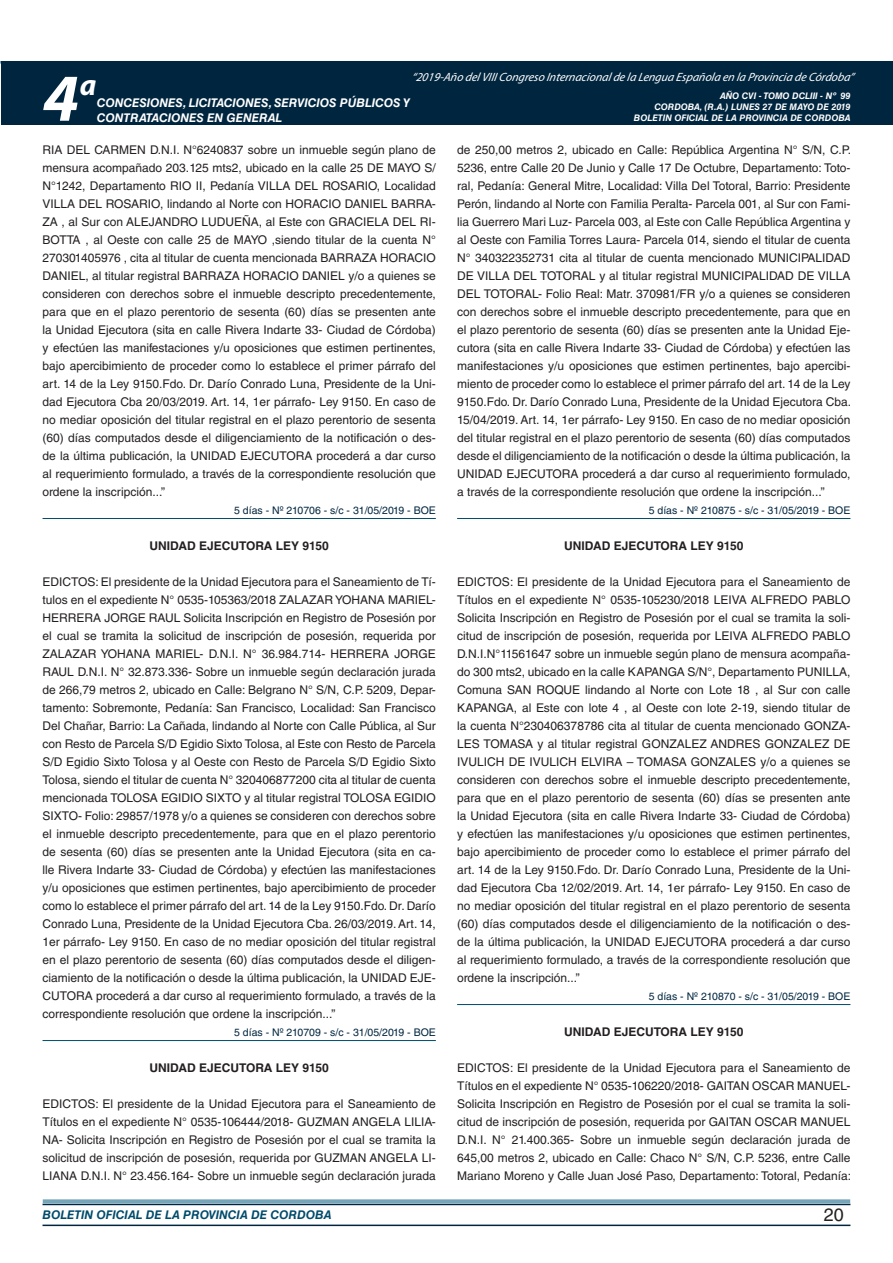
<style>
.page{position:relative;width:893px;height:1263px;background:#fff}
.page>*{position:absolute;margin:0;border:0;box-sizing:border-box;transform-origin:0 0}
.t1{font:italic 700 67.5px "Myriad Pro";color:#fff}
.t2{font:italic 700 30px "Myriad Pro";color:#fff}
.t3{font:18px "Helvetica LT Std";color:#231f20}
.t4{font:12px/18px "Helvetica LT Std";color:#231f20;text-align:justify}
.t5{font:700 12px "Helvetica LT Std";color:#231f20}
.t6{font:italic 12px "Myriad Pro";color:#fff}
.t7{font:italic 700 12px/14.4px "Helvetica LT Std";color:#fff}
.t8{font:italic 700 12px "Helvetica LT Std";color:#004b6c}
.t9{font:10.5px "Helvetica LT Std";color:#00263f}
.t10{font:italic 700 9px/10.8px "Helvetica LT Std";color:#fff;text-align:right}
</style>
<div class="page">
<hr style="left:43px;top:1224px;width:807px;height:2px;background:#00263f">
<div style="left:42px;top:1198px;width:809px;height:8px;background:#fff;opacity:.75"></div>
<div style="left:1px;top:61px;width:892px;height:64px;background:#00263f"></div>
<hr style="left:43px;top:518px;width:393px;height:1px;background:#004b6c">
<hr style="left:43px;top:1040px;width:393px;height:1px;background:#004b6c">
<hr style="left:457px;top:518px;width:393px;height:1px;background:#004b6c">
<hr style="left:457px;top:1004px;width:393px;height:1px;background:#004b6c">
<p class="t6" style="left:412px;top:70px;width:444px">“2019-Año delVIIICongreso Internacionalde la Lengua Esp añola en la Provincia de Córdoba”</p>
<h1 class="t1" style="left:43px;top:54px;width:38px">4</h1>
<h2 class="t2" style="left:80px;top:66px;width:18px">a</h2>
<p class="t10" style="left:654px;top:91px;width:198px">AÑO CVI - TOMO DCLIII - Nº 99<br>CORDOBA, (R.A.) LUNES 27 DE MAYO DE 2019</p>
<p class="t7" style="left:97px;top:96px;width:315px">CONCESIONES, LICITACIONES, SERVICIOS PÚBLICOS Y<br>CONTRATACIONES EN GENERAL</p>
<p class="t10" style="left:634px;top:112px;width:218px">BOLETIN OFICIAL DE LA PROVINCIA DE CORDOBA</p>
<p class="t4" style="left:43px;top:141px;width:395px">RIA DEL CARMEN D.N.I. N°6240837 sobre un inmueble según plano de mensura acompañado 203.125 mts2, ubicado en la calle 25 DE MAYO S/ N°1242, Departamento RIO II, Pedanía VILLA DEL ROSARIO, Localidad VILLA DEL ROSARIO, lindando al Norte con HORACIO DANIEL BARRA-ZA , al Sur con ALEJANDRO LUDUEÑA, al Este con GRACIELA DEL RI-BOTTA , al Oeste con calle 25 de MAYO ,siendo titular de la cuenta N° 270301405976 , cita al titular de cuenta mencionada BARRAZA HORACIO DANIEL, al titular registral BARRAZA HORACIO DANIEL y/o a quienes se consideren con derechos sobre el inmueble descripto precedentemente, para que en el plazo perentorio de sesenta (60) días se presenten ante la Unidad Ejecutora (sita en calle Rivera Indarte 33- Ciudad de Córdoba) y efectúen las manifestaciones y/u oposiciones que estimen pertinentes, bajo apercibimiento de proceder como lo establece el primer párrafo del art. 14 de la Ley 9150.Fdo. Dr. Darío Conrado Luna, Presidente de la Uni&shy;dad Ejecutora Cba 20/03/2019. Art. 14, 1er párrafo- Ley 9150. En caso de no mediar oposición del titular registral en el plazo perentorio de sesenta (60) días computados desde el diligenciamiento de la notificación o des&shy;de la última publicación, la UNIDAD EJECUTORA procederá a dar curso al requerimiento formulado, a través de la correspondiente resolución que ordene la inscripción...”</p>
<p class="t9" style="left:234px;top:504px;width:203px">5 días - Nº 210706 - s/c - 31/05/2019 - BOE</p>
<p class="t5" style="left:150px;top:538px;width:181px">UNIDAD EJECUTORA LEY 9150</p>
<p class="t4" style="left:43px;top:573px;width:395px">EDICTOS: El presidente de la Unidad Ejecutora para el Saneamiento de Tí&shy;tulos en el expediente N° 0535-105363/2018 ZALAZAR YOHANA MARIEL-HERRERA JORGE RAUL Solicita Inscripción en Registro de Posesión por el cual se tramita la solicitud de inscripción de posesión, requerida por ZALAZAR YOHANA MARIEL- D.N.I. N° 36.984.714- HERRERA JORGE RAUL D.N.I. N° 32.873.336- Sobre un inmueble según declaración jurada de 266,79 metros 2, ubicado en Calle: Belgrano N° S/N, C.P. 5209, Depar&shy;tamento: Sobremonte, Pedanía: San Francisco, Localidad: San Francisco Del Chañar, Barrio: La Cañada, lindando al Norte con Calle Pública, al Sur con Resto de Parcela S/D Egidio Sixto Tolosa, al Este con Resto de Parcela S/D Egidio Sixto Tolosa y al Oeste con Resto de Parcela S/D Egidio Sixto Tolosa, siendo el titular de cuenta N° 320406877200 cita al titular de cuenta mencionada TOLOSA EGIDIO SIXTO y al titular registral TOLOSA EGIDIO SIXTO- Folio: 29857/1978 y/o a quienes se consideren con derechos sobre el inmueble descripto precedentemente, para que en el plazo perentorio de sesenta (60) días se presenten ante la Unidad Ejecutora (sita en ca&shy;lle Rivera Indarte 33- Ciudad de Córdoba) y efectúen las manifestaciones y/u oposiciones que estimen pertinentes, bajo apercibimiento de proceder como lo establece el primer párrafo del art. 14 de la Ley 9150.Fdo. Dr. Darío Conrado Luna, Presidente de la Unidad Ejecutora Cba. 26/03/2019. Art. 14, 1er párrafo- Ley 9150. En caso de no mediar oposición del titular registral en el plazo perentorio de sesenta (60) días computados desde el diligen&shy;ciamiento de la notificación o desde la última publicación, la UNIDAD EJE-CUTORA procederá a dar curso al requerimiento formulado, a través de la correspondiente resolución que ordene la inscripción...”</p>
<p class="t9" style="left:234px;top:1026px;width:203px">5 días - Nº 210709 - s/c - 31/05/2019 - BOE</p>
<p class="t5" style="left:150px;top:1060px;width:181px">UNIDAD EJECUTORA LEY 9150</p>
<p class="t4" style="left:43px;top:1095px;width:395px">EDICTOS: El presidente de la Unidad Ejecutora para el Saneamiento de Títulos en el expediente N° 0535-106444/2018- GUZMAN ANGELA LILIA-NA- Solicita Inscripción en Registro de Posesión por el cual se tramita la solicitud de inscripción de posesión, requerida por GUZMAN ANGELA LI-LIANA D.N.I. N° 23.456.164- Sobre un inmueble según declaración jurada</p>
<p class="t4" style="left:457px;top:141px;width:395px">de 250,00 metros 2, ubicado en Calle: República Argentina N° S/N, C.P.<br>5236, entre Calle 20 De Junio y Calle 17 De Octubre, Departamento: Toto&shy;ral, Pedanía: General Mitre, Localidad: Villa Del Totoral, Barrio: Presidente Perón, lindando al Norte con Familia Peralta- Parcela 001, al Sur con Fami&shy;lia Guerrero Mari Luz- Parcela 003, al Este con Calle República Argentina y al Oeste con Familia Torres Laura- Parcela 014, siendo el titular de cuenta N° 340322352731 cita al titular de cuenta mencionado MUNICIPALIDAD DE VILLA DEL TOTORAL y al titular registral MUNICIPALIDAD DE VILLA DEL TOTORAL- Folio Real: Matr. 370981/FR y/o a quienes se consideren con derechos sobre el inmueble descripto precedentemente, para que en el plazo perentorio de sesenta (60) días se presenten ante la Unidad Eje&shy;cutora (sita en calle Rivera Indarte 33- Ciudad de Córdoba) y efectúen las manifestaciones y/u oposiciones que estimen pertinentes, bajo apercibi&shy;miento de proceder como lo establece el primer párrafo del art. 14 de la Ley 9150.Fdo. Dr. Darío Conrado Luna, Presidente de la Unidad Ejecutora Cba.<br>15/04/2019. Art. 14, 1er párrafo- Ley 9150. En caso de no mediar oposición del titular registral en el plazo perentorio de sesenta (60) días computados desde el diligenciamiento de la notificación o desde la última publicación, la UNIDAD EJECUTORA procederá a dar curso al requerimiento formulado, a través de la correspondiente resolución que ordene la inscripción...”</p>
<p class="t9" style="left:649px;top:504px;width:203px">5 días - Nº 210875 - s/c - 31/05/2019 - BOE</p>
<p class="t5" style="left:564px;top:538px;width:181px">UNIDAD EJECUTORA LEY 9150</p>
<p class="t4" style="left:457px;top:573px;width:395px">EDICTOS: El presidente de la Unidad Ejecutora para el Saneamiento de Títulos en el expediente N° 0535-105230/2018 LEIVA ALFREDO PABLO Solicita Inscripción en Registro de Posesión por el cual se tramita la soli&shy;citud de inscripción de posesión, requerida por LEIVA ALFREDO PABLO D.N.I.N°11561647 sobre un inmueble según plano de mensura acompaña&shy;do 300 mts2, ubicado en la calle KAPANGA S/N°, Departamento PUNILLA, Comuna SAN ROQUE lindando al Norte con Lote 18 , al Sur con calle KAPANGA, al Este con lote 4 , al Oeste con lote 2-19, siendo titular de la cuenta N°230406378786 cita al titular de cuenta mencionado GONZA-LES TOMASA y al titular registral GONZALEZ ANDRES GONZALEZ DE IVULICH DE IVULICH ELVIRA – TOMASA GONZALES y/o a quienes se consideren con derechos sobre el inmueble descripto precedentemente, para que en el plazo perentorio de sesenta (60) días se presenten ante la Unidad Ejecutora (sita en calle Rivera Indarte 33- Ciudad de Córdoba) y efectúen las manifestaciones y/u oposiciones que estimen pertinentes, bajo apercibimiento de proceder como lo establece el primer párrafo del art. 14 de la Ley 9150.Fdo. Dr. Darío Conrado Luna, Presidente de la Uni&shy;dad Ejecutora Cba 12/02/2019. Art. 14, 1er párrafo- Ley 9150. En caso de no mediar oposición del titular registral en el plazo perentorio de sesenta (60) días computados desde el diligenciamiento de la notificación o des&shy;de la última publicación, la UNIDAD EJECUTORA procederá a dar curso al requerimiento formulado, a través de la correspondiente resolución que ordene la inscripción...”</p>
<p class="t9" style="left:649px;top:990px;width:203px">5 días - Nº 210870 - s/c - 31/05/2019 - BOE</p>
<p class="t5" style="left:564px;top:1024px;width:181px">UNIDAD EJECUTORA LEY 9150</p>
<p class="t4" style="left:457px;top:1059px;width:395px">EDICTOS: El presidente de la Unidad Ejecutora para el Saneamiento de Títulos en el expediente N° 0535-106220/2018- GAITAN OSCAR MANUEL-Solicita Inscripción en Registro de Posesión por el cual se tramita la soli&shy;citud de inscripción de posesión, requerida por GAITAN OSCAR MANUEL D.N.I. N° 21.400.365- Sobre un inmueble según declaración jurada de 645,00 metros 2, ubicado en Calle: Chaco N° S/N, C.P. 5236, entre Calle Mariano Moreno y Calle Juan José Paso, Departamento: Totoral, Pedanía:</p>
<p class="t8" style="left:43px;top:1208px;width:290px">BOLETIN OFICIAL DE LA PROVINCIA DE CORDOBA</p>
<h3 class="t3" style="left:824px;top:1204px;width:22px">20</h3>
</div>
